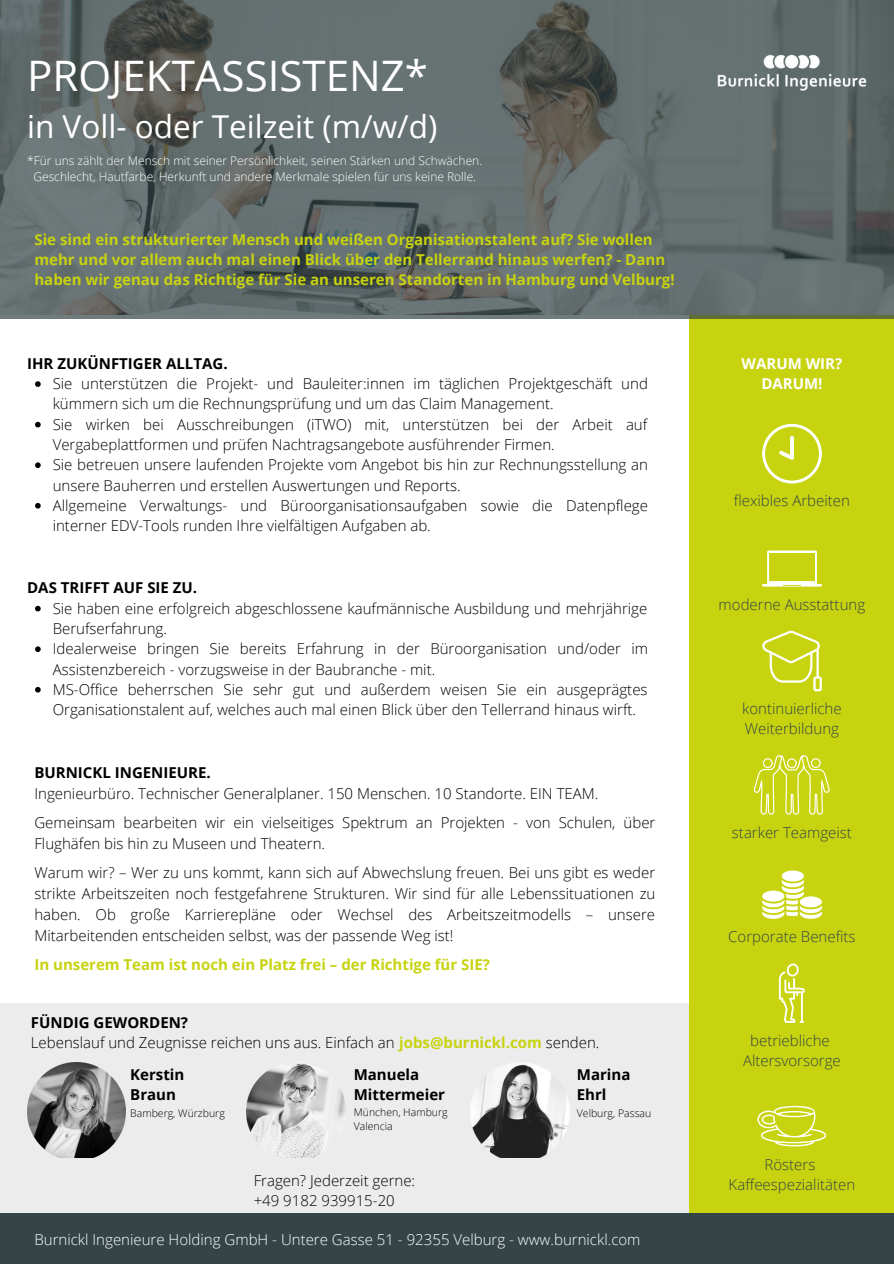
<style>
.page{position:relative;width:894px;height:1264px;background:#fff}
.page>*{position:absolute;margin:0;border:0;box-sizing:border-box;transform-origin:0 0}
.t1{font:42px "Open Sans";color:#fff}
.t2{font:31.5px "Open Sans";color:#fff}
.t3{font:300 15px/20.2px "Open Sans";color:#000}
.t4{font:700 15px/20.2px "Open Sans";color:#c7d30f}
.t5{font:300 15px/20.2px "Open Sans";color:#354547;text-align:center}
.t6{font:700 15px/20px "Open Sans";color:#000}
.t7{font:300 15px "Open Sans";color:#fff}
.t8{font:700 15px/20.2px "Open Sans";color:#fff;text-align:center}
.t9{font:300 12px/16px "Open Sans";color:#fff;text-align:center}
.t10{font:300 10.5px/14px "Open Sans";color:#000}
.s1{font-weight:700}
.s2{font-weight:700;color:#c7d30f}
</style>
<div class="page">
<div style="left:0;top:1003px;width:893px;height:209px;background:#ececec"></div>
<div style="left:689px;top:315px;width:204px;height:948px;background:#c7d30f"></div>
<div style="left:0;top:1212px;width:893px;height:51px;background:#354547"></div>
<svg style="left:762px;top:424px;width:59px;height:59px"></svg>
<svg style="left:762px;top:550px;width:59px;height:36px"></svg>
<svg style="left:753px;top:755px;width:76px;height:59px"></svg>
<svg style="left:762px;top:870px;width:59px;height:48px"></svg>
<svg style="left:778px;top:963px;width:26px;height:59px"></svg>
<svg style="left:757px;top:1105px;width:68px;height:41px"></svg>
<svg style="left:762px;top:630px;width:59px;height:61px"></svg>
<svg style="left:0;top:0;width:893px;height:319px;background:#616a6a"></svg>
<img style="left:709px;top:50px;width:164px;height:41px">
<svg style="left:35px;top:381px;width:6px;height:6px"></svg>
<svg style="left:35px;top:422px;width:6px;height:5px"></svg>
<svg style="left:35px;top:462px;width:6px;height:6px"></svg>
<svg style="left:35px;top:503px;width:6px;height:5px"></svg>
<svg style="left:35px;top:606px;width:6px;height:5px"></svg>
<svg style="left:35px;top:646px;width:6px;height:6px"></svg>
<svg style="left:35px;top:687px;width:6px;height:5px"></svg>
<img style="left:27px;top:1062px;width:98px;height:95px">
<img style="left:246px;top:1063px;width:99px;height:94px">
<img style="left:470px;top:1062px;width:99px;height:95px">
<h1 class="t1" style="left:27px;top:46px;width:402px">PROJEKTASSISTENZ*</h1>
<h2 class="t2" style="left:27px;top:105px;width:411px">in Voll- oder Teilzeit (m/w/d)</h2>
<p class="t9" style="left:27px;top:152px;width:456px">*Für uns zählt der Mensch mit seiner Persönlichkeit, seinen Stärken und Schwächen.<br>Geschlecht, Hautfarbe, Herkunft und andere Merkmale spielen für uns keine Rolle.</p>
<p class="t4" style="left:34px;top:229px;width:641px">Sie sind ein strukturierter Mensch und weißen Organisationstalent auf? Sie wollen mehr und vor allem auch mal einen Blick über den Tellerrand hinaus werfen? - Dann haben wir genau das Richtige für Sie an unseren Standorten in Hamburg und Velburg!</p>
<p class="t6" style="left:27px;top:353px;width:202px">IHR ZUKÜNFTIGER ALLTAG.</p>
<p class="t3" style="left:53px;top:373px;width:596px">Sie unterstützen die Projekt- und Bauleiter:innen im täglichen Projektgeschäft und kümmern sich um die Rechnungsprüfung und um das Claim Management.<br>Sie wirken bei Ausschreibungen (iTWO) mit, unterstützen bei der Arbeit auf Vergabeplattformen und prüfen Nachtragsangebote ausführender Firmen.<br>Sie betreuen unsere laufenden Projekte vom Angebot bis hin zur Rechnungsstellung an unsere Bauherren und erstellen Auswertungen und Reports.<br>Allgemeine Verwaltungs- und Büroorganisationsaufgaben sowie die Datenpflege interner EDV-Tools runden Ihre vielfältigen Aufgaben ab.</p>
<p class="t6" style="left:27px;top:577px;width:171px">DAS TRIFFT AUF SIE ZU.</p>
<p class="t3" style="left:53px;top:597px;width:596px">Sie haben eine erfolgreich abgeschlossene kaufmännische Ausbildung und mehrjährige Berufserfahrung.<br>Idealerweise bringen Sie bereits Erfahrung in der Büroorganisation und/oder im Assistenzbereich - vorzugsweise in der Baubranche - mit.<br>MS-Office beherrschen Sie sehr gut und außerdem weisen Sie ein ausgeprägtes Organisationstalent auf, welches auch mal einen Blick über den Tellerrand hinaus wirft.</p>
<p class="t6" style="left:34px;top:762px;width:178px">BURNICKL INGENIEURE.</p>
<p class="t3" style="left:34px;top:778px;width:622px;line-height:29px">Ingenieurbüro. Technischer Generalplaner. 150 Menschen. 10 Standorte. EIN TEAM.<br>Gemeinsam bearbeiten wir ein vielseitiges Spektrum an Projekten - von Schulen, über</p>
<p class="t3" style="left:34px;top:828px;width:622px;line-height:29px">Flughäfen bis hin zu Museen und Theatern.<br>Warum wir? – Wer zu uns kommt, kann sich auf Abwechslung freuen. Bei uns gibt es weder</p>
<p class="t3" style="left:34px;top:882px;width:622px;line-height:21px;text-align:justify">strikte Arbeitszeiten noch festgefahrene Strukturen. Wir sind für alle Lebenssituationen zu haben. Ob große Karrierepläne oder Wechsel des Arbeitszeitmodells – unsere Mitarbeitenden entscheiden selbst, was der passende Weg ist!</p>
<p class="t4" style="left:34px;top:954px;width:457px">In unserem Team ist noch ein Platz frei – der Richtige für SIE?</p>
<p class="t3" style="left:31px;top:1011px;width:570px"><span class="s1">FÜNDIG GEWORDEN?<br></span>Lebenslauf und Zeugnisse reichen uns aus. Einfach an <span class="s2">jobs@burnickl.com</span> senden.</p>
<p class="t6" style="left:130px;top:1063px;width:56px">Kerstin<br>Braun</p>
<p class="t10" style="left:130px;top:1106px;width:96px">Bamberg, Würzburg</p>
<p class="t6" style="left:353px;top:1063px;width:93px">Manuela<br>Mittermeier</p>
<p class="t10" style="left:353px;top:1105px;width:95px">München, Hamburg<br>Valencia</p>
<p class="t6" style="left:576px;top:1063px;width:55px">Marina<br>Ehrl</p>
<p class="t10" style="left:576px;top:1106px;width:76px">Velburg, Passau</p>
<p class="t3" style="left:254px;top:1169px;width:163px">Fragen? Jederzeit gerne: +49 9182 939915-20</p>
<p class="t7" style="left:34px;top:1229px;width:607px">Burnickl Ingenieure Holding GmbH - Untere Gasse 51 - 92355 Velburg - www.burnickl.com</p>
<p class="t8" style="left:741px;top:353px;width:102px">WARUM WIR?<br>DARUM!</p>
<p class="t5" style="left:733px;top:490px;width:117px">flexibles Arbeiten</p>
<p class="t5" style="left:718px;top:593px;width:148px">moderne Ausstattung</p>
<p class="t5" style="left:742px;top:697px;width:101px;text-align:left">kontinuierliche<br>Weiterbildung</p>
<p class="t5" style="left:731px;top:821px;width:121px">starker Teamgeist</p>
<p class="t5" style="left:728px;top:925px;width:129px">Corporate Benefits</p>
<p class="t5" style="left:742px;top:1029px;width:99px">betriebliche<br>Altersvorsorge</p>
<p class="t5" style="left:728px;top:1153px;width:128px">Rösters<br>Kaffeespezialitäten</p>
</div>
